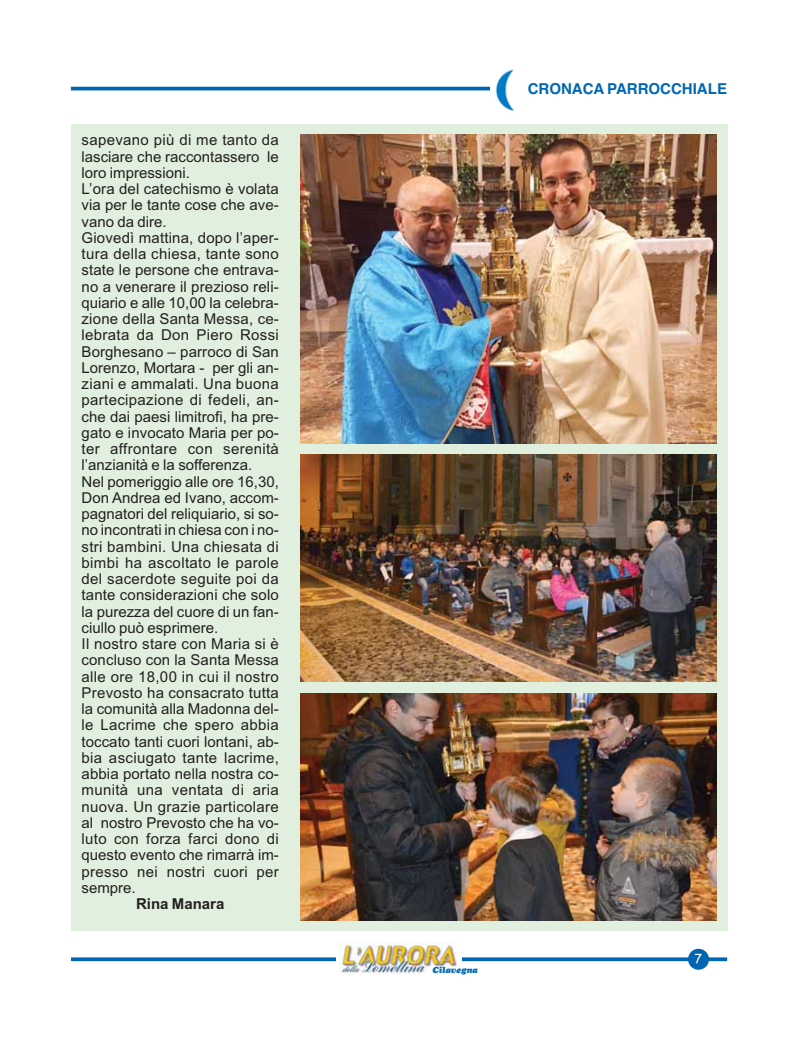
<style>
.page{position:relative;width:798px;height:1063px;background:#fff}
.page>*{position:absolute;margin:0;border:0;box-sizing:border-box;transform-origin:0 0}
.t1{font:15px/16.2px "Arial";letter-spacing:.01em;color:#231f20}
.t2{font:700 15px "Helvetica";color:#0066b3}
.t3{font:700 15px "Arial";color:#231f20}
.t4{font:12.5px "Comic Sans MS";color:#fff}
.t5{font:italic 900 8.75px "Cooper";color:#0066b3}
</style>
<div class="page">
<svg style="left:71px;top:957px;width:655px;height:4px;background:#1a75ba"></svg>
<div style="left:335px;top:941px;width:126px;height:36px;background:#fff"></div>
<img style="left:340px;top:943px;width:116px;height:32px">
<div style="left:432px;top:967px;width:66px;height:12px;background:#fff"></div>
<div style="left:687px;top:949px;width:21px;height:21px;background:#0066b3;border-radius:50%"></div>
<hr style="left:71px;top:87px;width:655px;height:3px;background:#0066b3">
<div style="left:509px;top:83px;width:217px;height:18px;background:#fff"></div>
<div style="left:490px;top:53px;width:24px;height:71px;background:#fff"></div>
<img style="left:495px;top:69px;width:19px;height:42px">
<div style="left:71px;top:124px;width:655px;height:807px;background:#e1f0de"></div>
<img style="left:300px;top:455px;width:416px;height:226px">
<img style="left:300px;top:135px;width:416px;height:309px">
<img style="left:300px;top:693px;width:416px;height:227px">
<p class="t1" style="left:81px;top:133px;width:199px">sapevano più di me tanto da lasciare che raccontassero le loro impressioni.<br>L’ora del catechismo è volata via per le tante cose che ave&shy;vano da dire.<br>Giovedì mattina, dopo l’aper&shy;tura della chiesa, tante sono state le persone che entrava&shy;no a venerare il prezioso reli&shy;quiario e alle 10,00 la celebra&shy;zione della Santa Messa, ce&shy;lebrata da Don Piero Rossi<br>Borghesano – parroco di San<br>Lorenzo, Mortara - per gli an&shy;ziani e ammalati. Una buona partecipazione di fedeli, an&shy;che dai paesi limitrofi, ha pre&shy;gato e invocato Maria per po&shy;ter affrontare con serenità l’anzianità e la sofferenza.<br>Nel pomeriggio alle ore 16,30,<br>Don Andrea ed Ivano, accom&shy;pagnatori del reliquiario, si so&shy;no incontrati in chiesa con i no&shy;stri bambini. Una chiesata di bimbi ha ascoltato le parole del sacerdote seguite poi da tante considerazioni che solo la purezza del cuore di un fan&shy;ciullo può esprimere.<br>Il nostro stare con Maria si è concluso con la Santa Messa alle ore 18,00 in cui il nostro<br>Prevosto ha consacrato tutta la comunità alla Madonna del&shy;le Lacrime che spero abbia toccato tanti cuori lontani, ab&shy;bia asciugato tante lacrime, abbia portato nella nostra co&shy;munità una ventata di aria nuova. Un grazie particolare al nostro Prevosto che ha vo&shy;luto con forza farci dono di questo evento che rimarrà im&shy;presso nei nostri cuori per sempre.</p>
<p class="t3" style="left:136px;top:898px;width:90px">Rina Manara</p>
<p class="t2" style="left:527px;top:83px;width:201px">CRONACA PARROCCHIALE</p>
<p class="t5" style="left:432px;top:967px;width:47px">Cilavegna</p>
<p class="t4" style="left:694px;top:952px;width:9px">7</p>
</div>
